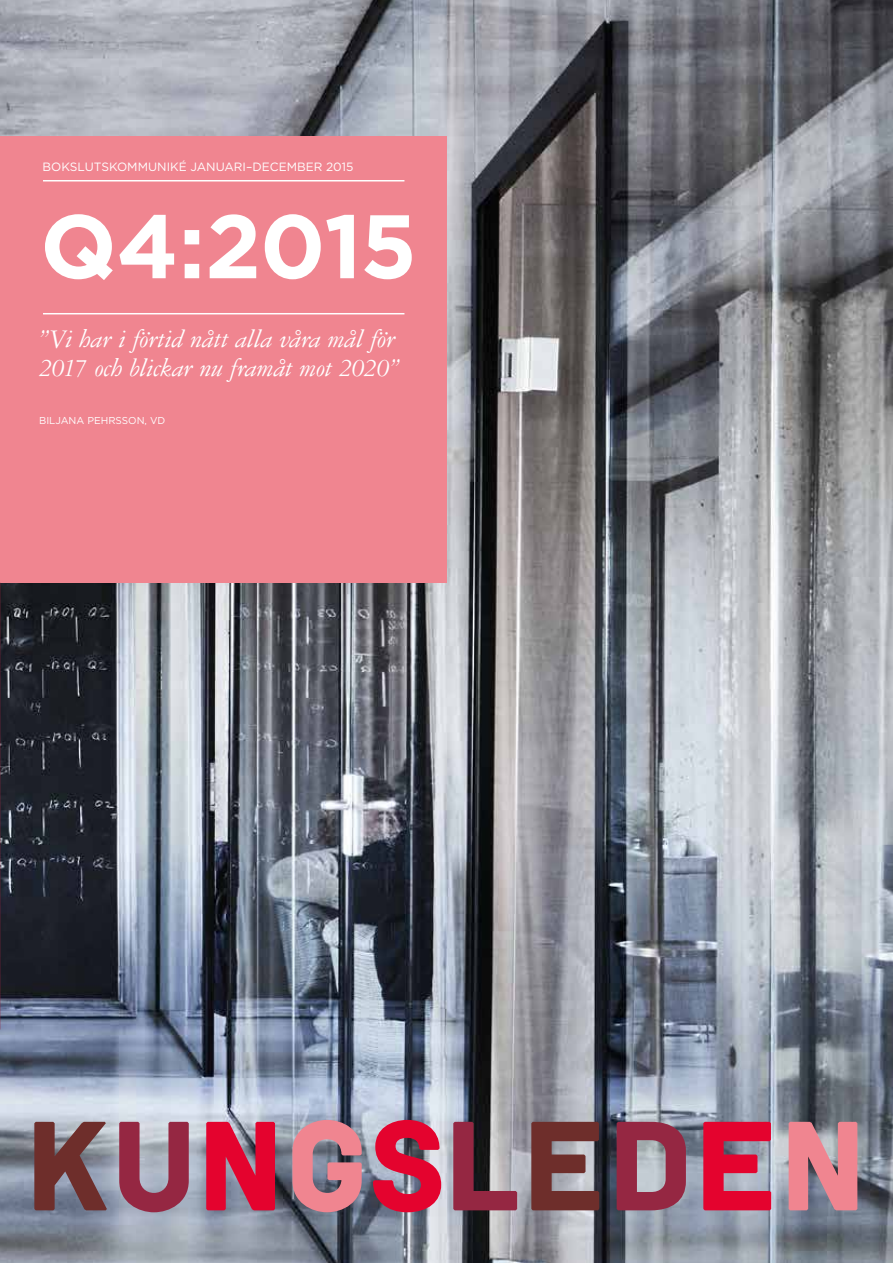
<style>
.page{position:relative;width:893px;height:1263px;background:#fff}
.page>*{position:absolute;margin:0;border:0;box-sizing:border-box;transform-origin:0 0}
.t1{font:700 89.85px "Gotham";letter-spacing:-.015em;color:#fff}
.t2{font:italic 27px/28.5px "Garamond 3 LT Std";letter-spacing:-.015em;color:#fff}
.t3{font:12px "Gotham";color:#fff}
.t4{font:10.05px "Gotham";color:#fff}
</style>
<div class="page">
<img style="left:0;top:0;width:893px;height:1263px">
<svg style="left:34px;top:1122px;width:73px;height:88px;background:#7a5559"></svg>
<svg style="left:119px;top:1122px;width:70px;height:90px;background:#a05f75"></svg>
<svg style="left:206px;top:1122px;width:69px;height:88px;background:#cd2549"></svg>
<svg style="left:292px;top:1120px;width:70px;height:92px;background:#c27f8c"></svg>
<svg style="left:373px;top:1120px;width:68px;height:92px;background:#c83e5e"></svg>
<svg style="left:453px;top:1122px;width:64px;height:88px;background:#885563"></svg>
<svg style="left:531px;top:1122px;width:68px;height:88px;background:#7e5152"></svg>
<svg style="left:617px;top:1122px;width:69px;height:88px;background:#9b5066"></svg>
<svg style="left:703px;top:1122px;width:68px;height:88px;background:#ce3355"></svg>
<svg style="left:789px;top:1122px;width:68px;height:88px;background:#d48590"></svg>
<div style="left:0;top:136px;width:447px;height:447px;background:#f08590"></div>
<hr style="left:43px;top:180px;width:361px;height:1px;background:#fff">
<hr style="left:43px;top:313px;width:361px;height:1px;background:#fff">
<p class="t3" style="left:43px;top:159px;width:312px">BOKSLUTSKOMMUNIKÉ JANUARI–DECEMBER 2015</p>
<h1 class="t1" style="left:40px;top:187px;width:378px">Q4:2015</h1>
<p class="t2" style="left:39px;top:325px;width:363px">”Vi har i förtid nått alla våra mål för<br>2017 och blickar nu framåt mot 2020”</p>
<p class="t4" style="left:39px;top:413px;width:128px">BILJANA PEHRSSON, VD</p>
</div>
